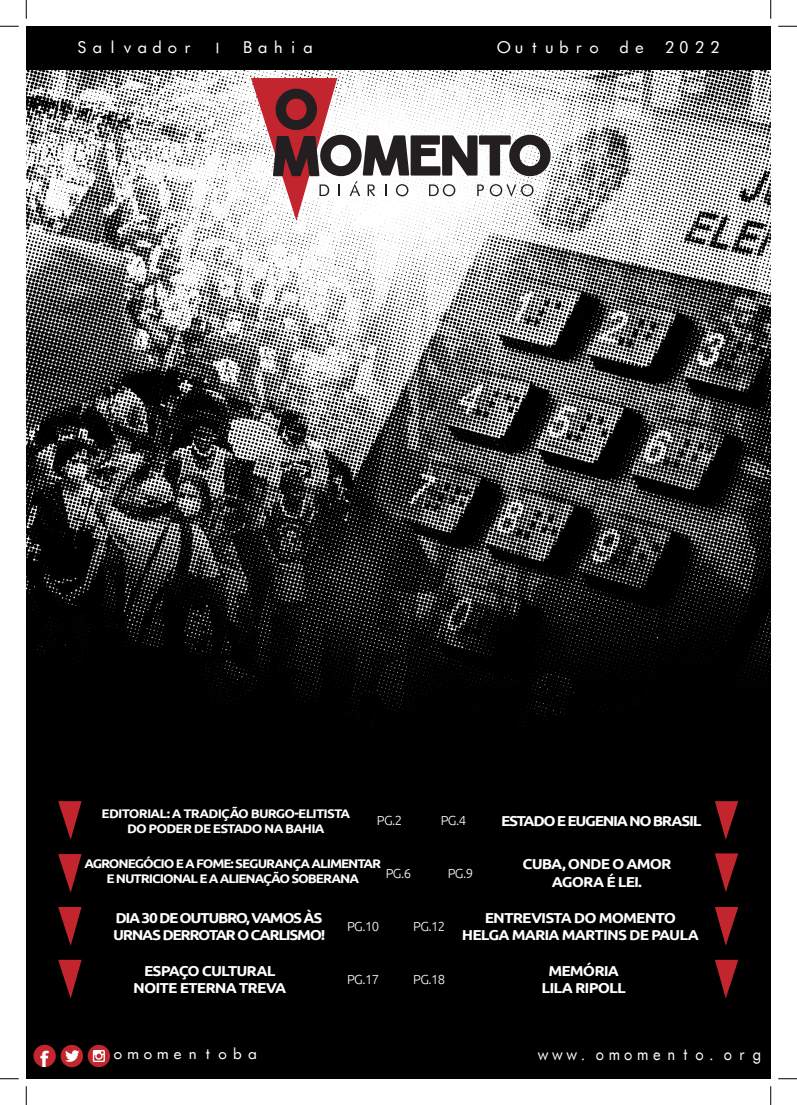
<style>
.page{position:relative;width:797px;height:1105px;background:#fff}
.page>*{position:absolute;margin:0;border:0;box-sizing:border-box;transform-origin:0 0}
.t1{font:16.25px "Futurist Fixed Width";color:#fff;scale:.88 1}
.t2{font:16px "Futurist Fixed Width";letter-spacing:-.06em;color:#fff}
.t3{font:14.88px "Futurist Fixed Width";color:#fff}
.t4{font:700 14.38px/17.2px "Ubuntu";color:#fff;text-align:center;scale:1.07 1}
.t5{font:300 13.12px "Ubuntu";letter-spacing:-.05em;color:#fff}
.t6{font:700 12.5px/15px "Ubuntu";color:#fff;text-align:center;scale:1.07 1}
</style>
<div class="page">
<img style="left:26px;top:70px;width:744px;height:964px">
<div style="left:26px;top:26px;width:744px;height:43px;background:#000"></div>
<div style="left:26px;top:1034px;width:744px;height:45px;background:#000"></div>
<svg style="left:251px;top:78px;width:299px;height:143px"></svg>
<div style="left:71px;top:801px;width:341px;height:39px;background:#000"></div>
<svg style="left:58px;top:801px;width:24px;height:39px"></svg>
<div style="left:430px;top:801px;width:295px;height:39px;background:#000"></div>
<svg style="left:715px;top:801px;width:23px;height:39px"></svg>
<div style="left:438px;top:853px;width:287px;height:39px;background:#000"></div>
<svg style="left:715px;top:853px;width:23px;height:39px"></svg>
<div style="left:407px;top:907px;width:318px;height:39px;background:#000"></div>
<svg style="left:715px;top:907px;width:23px;height:39px"></svg>
<div style="left:407px;top:960px;width:318px;height:38px;background:#000"></div>
<svg style="left:715px;top:960px;width:23px;height:38px"></svg>
<div style="left:71px;top:853px;width:349px;height:40px;background:#000"></div>
<svg style="left:58px;top:854px;width:24px;height:39px"></svg>
<div style="left:71px;top:907px;width:314px;height:39px;background:#000"></div>
<svg style="left:58px;top:907px;width:24px;height:39px"></svg>
<div style="left:71px;top:960px;width:314px;height:38px;background:#000"></div>
<svg style="left:58px;top:960px;width:24px;height:38px"></svg>
<svg style="left:33px;top:1045px;width:23px;height:22px"></svg>
<div style="left:61px;top:1045px;width:22px;height:22px;background:#c2262e;border-radius:50%"></div>
<svg style="left:65px;top:1050px;width:14px;height:12px"></svg>
<div style="left:88px;top:1045px;width:22px;height:22px;background:#c2262e;border-radius:50%"></div>
<svg style="left:93px;top:1050px;width:12px;height:12px"></svg>
<svg style="left:0;top:25px;width:19px;height:2px"></svg>
<svg style="left:778px;top:25px;width:19px;height:2px"></svg>
<svg style="left:0;top:1078px;width:19px;height:1px"></svg>
<svg style="left:778px;top:1078px;width:19px;height:1px"></svg>
<svg style="left:25px;top:0;width:2px;height:19px"></svg>
<svg style="left:25px;top:1086px;width:2px;height:19px"></svg>
<svg style="left:770px;top:0;width:1px;height:19px"></svg>
<svg style="left:770px;top:1086px;width:1px;height:19px"></svg>
<p class="t2" style="left:74px;top:37px;width:243px">Salvador | Bahia</p>
<p class="t2" style="left:496px;top:37px;width:228px">Outubro de 2022</p>
<p class="t6" style="left:102px;top:805px;width:234px">EDITORIAL: A TRADIÇÃO BURGO-ELITISTA<br>DO PODER DE ESTADO NA BAHIA</p>
<p class="t5" style="left:377px;top:813px;width:27px">PG.2</p>
<p class="t5" style="left:441px;top:813px;width:27px">PG.4</p>
<p class="t4" style="left:501px;top:812px;width:189px">ESTADO E EUGENIA NO BRASIL</p>
<p class="t4" style="left:522px;top:855px;width:141px">CUBA, ONDE O AMOR<br>AGORA É LEI.</p>
<p class="t6" style="left:84px;top:856px;width:279px">AGRONEGÓCIO E A FOME: SEGURANÇA ALIMENTAR<br>E NUTRICIONAL E A ALIENAÇÃO SOBERANA</p>
<p class="t5" style="left:448px;top:865px;width:27px">PG.9</p>
<p class="t5" style="left:386px;top:866px;width:27px">PG.6</p>
<p class="t4" style="left:113px;top:909px;width:200px;text-align:left">DIA 30 DE OUTUBRO, VAMOS ÀS<br>URNAS DERROTAR O CARLISMO!</p>
<p class="t4" style="left:144px;top:962px;width:125px">ESPAÇO CULTURAL</p>
<p class="t4" style="left:133px;top:979px;width:145px">NOITE ETERNA TREVA</p>
<p class="t5" style="left:347px;top:919px;width:34px">PG.10</p>
<p class="t5" style="left:347px;top:971px;width:34px">PG.17</p>
<p class="t5" style="left:413px;top:919px;width:34px">PG.12</p>
<p class="t5" style="left:413px;top:971px;width:34px">PG.18</p>
<p class="t4" style="left:485px;top:909px;width:180px">ENTREVISTA DO MOMENTO</p>
<p class="t4" style="left:462px;top:926px;width:223px">HELGA MARIA MARTINS DE PAULA</p>
<p class="t4" style="left:548px;top:962px;width:68px">MEMÓRIA</p>
<p class="t4" style="left:541px;top:979px;width:80px">LILA RIPOLL</p>
<p class="t3" style="left:110px;top:1044px;width:151px">omomentoba</p>
<p class="t1" style="left:536px;top:1044px;width:260px">www.omomento.org</p>
</div>
